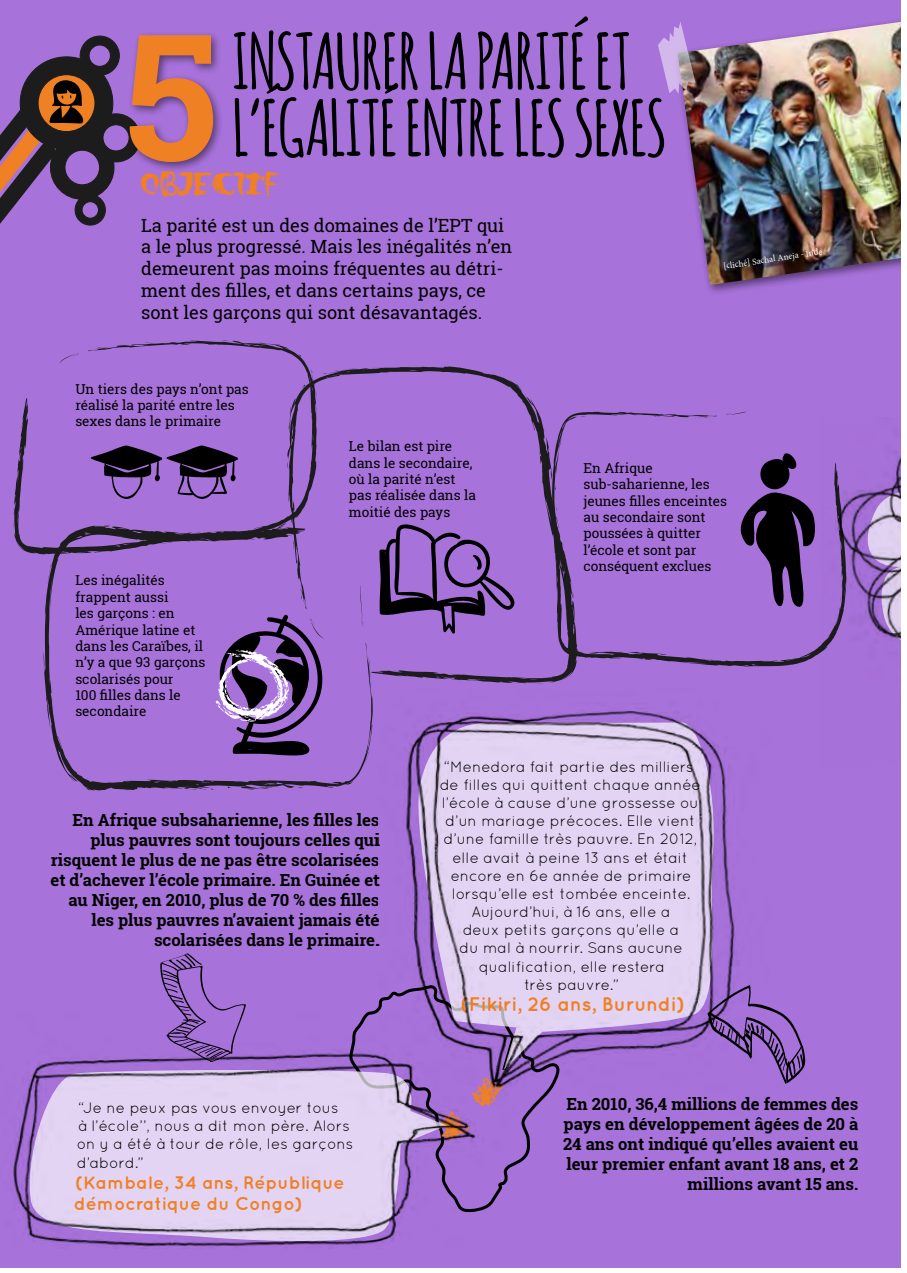
<style>
.page{position:relative;width:907px;height:1273px;background:#fff}
.page>*{position:absolute;margin:0;border:0;box-sizing:border-box;transform-origin:0 0}
.t1{font:700 175.8px "Roboto Slab";color:#f08024}
.t2{font:700 75.75px "Amatic";color:#000}
.t3{font:31.8px "Zombie Treats";color:#f08024}
.t4{font:700 19.65px "Quicksand";color:#f08024}
.t5{font:18.15px/21.8px "Roboto Slab";color:#000}
.t6{font:700 18.15px/21.1px "Quicksand";color:#f08024}
.t7{font:700 16.65px/20px "Roboto Slab";color:#000;text-align:right}
.t8{font:15.15px/18.1px "Quicksand";color:#000}
.t9{font:13.65px/16.4px "Roboto Slab";color:#000}
.t10{font:9.15px "Minion Pro";color:#fff}
</style>
<div class="page">
<div style="left:0;top:0;width:901px;height:1268px;background:#a872db"></div>
<div style="left:125px;top:30px;width:99px;height:143px;background:#000;opacity:.5"></div>
<svg style="left:0;top:35px;width:141px;height:191px"></svg>
<img style="left:680px;top:22px;width:221px;height:263px">
<svg style="left:160px;top:953px;width:86px;height:62px"></svg>
<svg style="left:769px;top:1007px;width:37px;height:77px"></svg>
<svg style="left:578px;top:411px;width:244px;height:255px"></svg>
<svg style="left:620px;top:652px;width:3px;height:6px"></svg>
<svg style="left:692px;top:417px;width:18px;height:1px"></svg>
<svg style="left:650px;top:416px;width:12px;height:1px"></svg>
<svg style="left:630px;top:414px;width:12px;height:2px"></svg>
<svg style="left:701px;top:658px;width:12px;height:2px"></svg>
<svg style="left:317px;top:366px;width:261px;height:317px"></svg>
<svg style="left:348px;top:368px;width:13px;height:1px"></svg>
<svg style="left:556px;top:507px;width:3px;height:31px"></svg>
<svg style="left:43px;top:525px;width:330px;height:266px"></svg>
<svg style="left:53px;top:735px;width:5px;height:5px"></svg>
<svg style="left:368px;top:655px;width:11px;height:35px"></svg>
<svg style="left:364px;top:749px;width:6px;height:15px"></svg>
<svg style="left:345px;top:777px;width:12px;height:7px"></svg>
<svg style="left:228px;top:781px;width:8px;height:7px"></svg>
<svg style="left:48px;top:563px;width:3px;height:21px"></svg>
<svg style="left:14px;top:341px;width:303px;height:213px"></svg>
<svg style="left:95px;top:347px;width:18px;height:3px"></svg>
<svg style="left:144px;top:342px;width:13px;height:1px"></svg>
<svg style="left:164px;top:342px;width:13px;height:2px"></svg>
<svg style="left:274px;top:344px;width:8px;height:2px"></svg>
<svg style="left:292px;top:353px;width:9px;height:3px"></svg>
<svg style="left:160px;top:542px;width:12px;height:2px"></svg>
<svg style="left:658px;top:22px;width:37px;height:72px"></svg>
<img style="left:822px;top:451px;width:79px;height:201px">
<img style="left:13px;top:1015px;width:514px;height:234px">
<svg style="left:436px;top:1115px;width:85px;height:53px"></svg>
<img style="left:378px;top:688px;width:391px;height:427px">
<h1 class="t1" style="left:124px;top:-24px;width:95px">5</h1>
<h2 class="t2" style="left:233px;top:7px;width:399px">INSTAURER LA PARITÉ ET</h2>
<h2 class="t2" style="left:233px;top:74px;width:434px">L’ÉGALITÉ ENTRE LES SEXES</h2>
<h3 class="t3" style="left:141px;top:168px;width:142px">OBJECTIF</h3>
<p class="t5" style="left:141px;top:214px;width:372px">La parité est un des domaines de l’EPT qui a le plus progressé. Mais les inégalités n’en demeurent pas moins fréquentes au détri&shy;ment des filles, et dans certains pays, ce sont les garçons qui sont désavantagés.</p>
<p class="t9" style="left:75px;top:380px;width:175px">Un tiers des pays n’ont pas réalisé la parité entre les sexes dans le primaire</p>
<p class="t9" style="left:75px;top:572px;width:132px">Les inégalités frappent aussi<br>les garçons : en<br>Amérique latine et dans les Caraïbes, il n’y a que 93 garçons scolarisés pour<br>100 filles dans le secondaire</p>
<p class="t9" style="left:349px;top:438px;width:128px">Le bilan est pire dans le secondaire, où la parité n’est pas réalisée dans la moitié des pays</p>
<p class="t10" style="left:722px;top:260px;width:101px;rotate:-9deg">[cliché] Sachal Aneja - Inde</p>
<p class="t9" style="left:583px;top:460px;width:145px">En Afrique sub-saharienne, les jeunes filles enceintes au secondaire sont poussées à quitter l’école et sont par conséquent exclues</p>
<p class="t7" style="left:50px;top:810px;width:330px">En Afrique subsaharienne, les filles les plus pauvres sont toujours celles qui risquent le plus de ne pas être scolarisées et d’achever l’école primaire. En Guinée et au Niger, en 2010, plus de 70 % des filles les plus pauvres n’avaient jamais été scolarisées dans le primaire.</p>
<p class="t8" style="left:77px;top:1098px;width:278px">“Je ne peux pas vous envoyer tous<br>à l’école’’, nous a dit mon père. Alors on y a été à tour de rôle, les garçons d’abord.”</p>
<p class="t6" style="left:74px;top:1171px;width:272px">(Kambale, 34 ans, République démocratique du Congo)</p>
<p class="t8" style="left:440px;top:757px;width:262px;text-align:center">“Menedora fait partie des milliers de filles qui quittent chaque année l’école à cause d’une grossesse ou d’un mariage précoces. Elle vient d’une famille très pauvre. En 2012, elle avait à peine 13 ans et était encore en 6e année de primaire lorsqu’elle est tombée enceinte.<br>Aujourd’hui, à 16 ans, elle a<br>deux petits garçons qu’elle a<br>du mal à nourrir. Sans aucune qualification, elle restera<br>très pauvre.”</p>
<p class="t4" style="left:460px;top:992px;width:226px">(Fikiri, 26 ans, Burundi)</p>
<p class="t7" style="left:563px;top:1093px;width:297px">En 2010, 36,4 millions de femmes des pays en développement âgées de 20 à 24 ans ont indiqué qu’elles avaient eu leur premier enfant avant 18 ans, et 2 millions avant 15 ans.</p>
</div>
